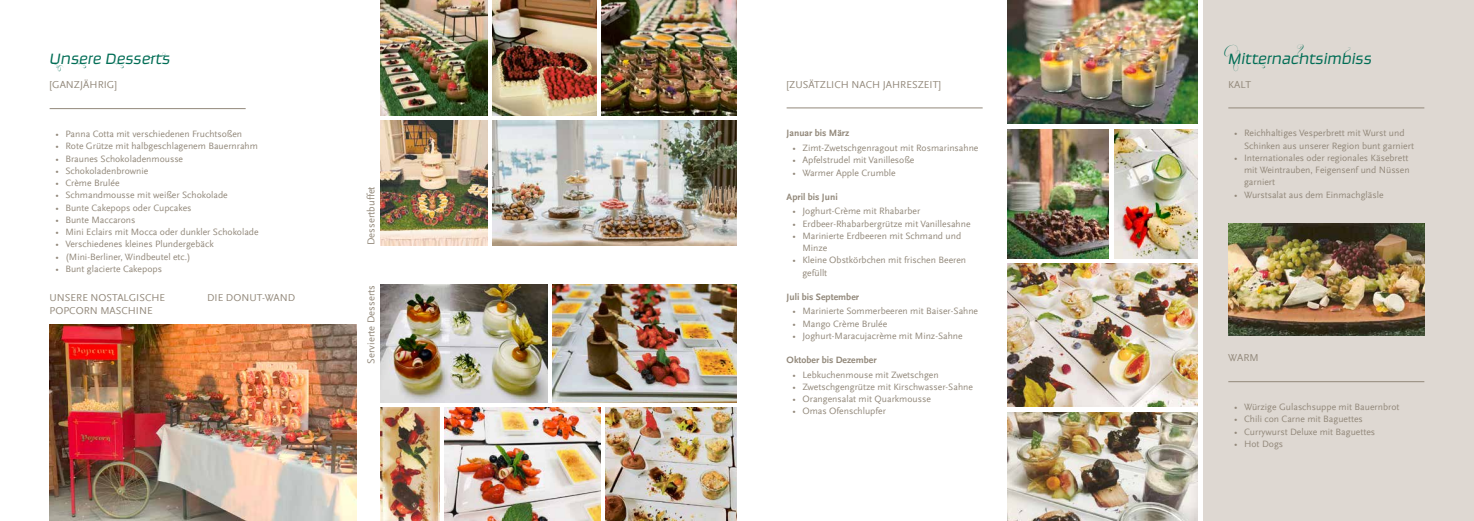
<style>
.page{position:relative;width:1474px;height:521px;background:#fff}
.page>*{position:absolute;margin:0;border:0;box-sizing:border-box;transform-origin:0 0}
.t1{font:italic 300 17.5px "Ginger Pro";color:#006d55}
.t2{font:10.5px/13.1px "Scala Sans Offc";color:#92887a}
.t3{font:9.62px/12.2px "Scala Sans Offc";color:#92887a}
.t4{font:700 9.62px "Scala Sans Offc";color:#92887a}
</style>
<div class="page">
<hr style="left:786px;top:108px;width:196px;height:1px;background:#92887a">
<div style="left:1203px;top:0;width:270px;height:521px;background:#ded8d2"></div>
<img style="left:1007px;top:0;width:190px;height:123px">
<img style="left:1007px;top:129px;width:101px;height:129px">
<img style="left:1114px;top:129px;width:83px;height:129px">
<img style="left:1007px;top:264px;width:190px;height:143px">
<img style="left:1007px;top:412px;width:190px;height:109px">
<hr style="left:1228px;top:108px;width:196px;height:1px;background:#92887a">
<hr style="left:1228px;top:381px;width:196px;height:1px;background:#92887a">
<img style="left:1228px;top:224px;width:196px;height:111px">
<hr style="left:50px;top:108px;width:196px;height:1px;background:#92887a">
<img style="left:492px;top:0;width:104px;height:115px">
<img style="left:601px;top:0;width:136px;height:115px">
<img style="left:444px;top:407px;width:156px;height:114px">
<img style="left:381px;top:0;width:106px;height:115px">
<img style="left:381px;top:285px;width:166px;height:118px">
<img style="left:492px;top:120px;width:245px;height:125px">
<img style="left:605px;top:407px;width:132px;height:114px">
<img style="left:552px;top:285px;width:185px;height:118px">
<img style="left:381px;top:120px;width:106px;height:125px">
<img style="left:381px;top:407px;width:58px;height:114px">
<img style="left:50px;top:324px;width:306px;height:197px">
<h1 class="t1" style="left:50px;top:48px;width:122px">Unsere Desserts</h1>
<p class="t2" style="left:50px;top:78px;width:69px">[GANZJÄHRIG]</p>
<p class="t3" style="left:55px;top:128px;width:188px">• Panna Cotta mit verschiedenen Fruchtsoßen</p>
<p class="t3" style="left:55px;top:140px;width:204px">• Rote Grütze mit halbgeschlagenem Bauernrahm</p>
<p class="t3" style="left:55px;top:152px;width:129px">• Braunes Schokoladenmousse</p>
<p class="t3" style="left:55px;top:165px;width:94px">• Schokoladenbrownie</p>
<p class="t3" style="left:55px;top:177px;width:66px">• Crème Brulée</p>
<p class="t3" style="left:55px;top:189px;width:174px">• Schmandmousse mit weißer Schokolade</p>
<p class="t3" style="left:55px;top:201px;width:138px">• Bunte Cakepops oder Cupcakes</p>
<p class="t3" style="left:55px;top:214px;width:82px">• Bunte Maccarons</p>
<p class="t3" style="left:55px;top:226px;width:205px">• Mini Eclairs mit Mocca oder dunkler Schokolade</p>
<p class="t3" style="left:55px;top:238px;width:160px">• Verschiedenes kleines Plundergebäck</p>
<p class="t3" style="left:55px;top:250px;width:137px">• (Mini-Berliner, Windbeutel etc.)</p>
<p class="t3" style="left:55px;top:263px;width:108px">• Bunt glacierte Cakepops</p>
<p class="t2" style="left:50px;top:291px;width:117px">UNSERE NOSTALGISCHE<br>POPCORN MASCHINE</p>
<p class="t2" style="left:207px;top:291px;width:90px">DIE DONUT-WAND</p>
<p class="t2" style="left:365px;top:245px;width:60px;rotate:-90deg">Dessertbuffet</p>
<p class="t2" style="left:365px;top:364px;width:80px;rotate:-90deg">Servierte Desserts</p>
<p class="t2" style="left:786px;top:78px;width:156px">[ZUSÄTZLICH NACH JAHRESZEIT]</p>
<p class="t4" style="left:786px;top:128px;width:64px">Januar bis März</p>
<p class="t3" style="left:792px;top:142px;width:187px">• Zimt-Zwetschgenragout mit Rosmarinsahne</p>
<p class="t3" style="left:792px;top:154px;width:123px">• Apfelstrudel mit Vanillesoße</p>
<p class="t3" style="left:792px;top:167px;width:105px">• Warmer Apple Crumble</p>
<p class="t4" style="left:786px;top:191px;width:53px">April bis Juni</p>
<p class="t3" style="left:792px;top:205px;width:129px">• Joghurt-Crème mit Rhabarber</p>
<p class="t3" style="left:792px;top:218px;width:179px">• Erdbeer-Rhabarbergrütze mit Vanillesahne</p>
<p class="t3" style="left:802px;top:230px;width:160px;text-indent:-10px">• Marinierte Erdbeeren mit Schmand und<br>Minze</p>
<p class="t3" style="left:802px;top:254px;width:165px;text-indent:-10px">• Kleine Obstkörbchen mit frischen Beeren gefüllt</p>
<p class="t4" style="left:786px;top:291px;width:74px">Juli bis September</p>
<p class="t3" style="left:792px;top:305px;width:187px">• Marinierte Sommerbeeren mit Baiser-Sahne</p>
<p class="t3" style="left:792px;top:318px;width:96px">• Mango Crème Brulée</p>
<p class="t3" style="left:792px;top:330px;width:172px">• Joghurt-Maracujacrème mit Minz-Sahne</p>
<p class="t4" style="left:786px;top:354px;width:91px">Oktober bis Dezember</p>
<p class="t3" style="left:792px;top:368px;width:148px">• Lebkuchenmouse mit Zwetschgen</p>
<p class="t3" style="left:792px;top:381px;width:182px">• Zwetschgengrütze mit Kirschwasser-Sahne</p>
<p class="t3" style="left:792px;top:393px;width:140px">• Orangensalat mit Quarkmousse</p>
<p class="t3" style="left:792px;top:405px;width:95px">• Omas Ofenschlupfer</p>
<h1 class="t1" style="left:1228px;top:48px;width:145px">Mitternachtsimbiss</h1>
<p class="t2" style="left:1228px;top:78px;width:24px">KALT</p>
<p class="t3" style="left:1244px;top:127px;width:171px;text-indent:-10px">• Reichhaltiges Vesperbrett mit Wurst und<br>Schinken aus unserer Region bunt garniert</p>
<p class="t3" style="left:1244px;top:152px;width:167px;text-indent:-10px">• Internationales oder regionales Käsebrett mit Weintrauben, Feigensenf und Nüssen garniert</p>
<p class="t3" style="left:1234px;top:189px;width:151px">• Wurstsalat aus dem Einmachgläsle</p>
<p class="t2" style="left:1228px;top:352px;width:32px">WARM</p>
<p class="t3" style="left:1234px;top:401px;width:167px">• Würzige Gulaschsuppe mit Bauernbrot</p>
<p class="t3" style="left:1234px;top:413px;width:130px">• Chili con Carne mit Baguettes</p>
<p class="t3" style="left:1234px;top:425px;width:143px">• Currywurst Deluxe mit Baguettes</p>
<p class="t3" style="left:1234px;top:438px;width:51px">• Hot Dogs</p>
</div>
